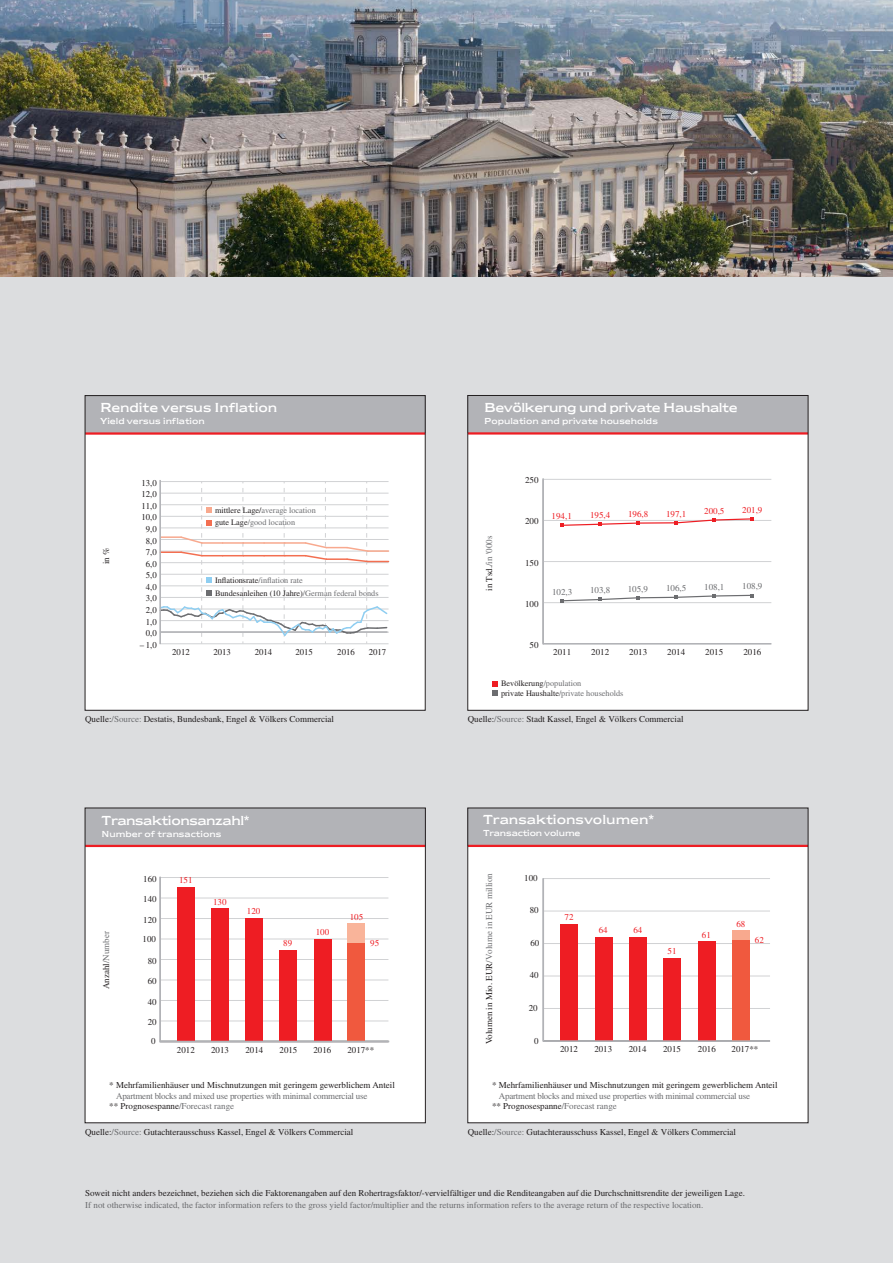
<style>
.page{position:relative;width:893px;height:1263px;background:#dcdddf}
.page>*{position:absolute;margin:0;border:0;box-sizing:border-box;transform-origin:0 0}
.t1{font:13.5px "Newtext EFML";letter-spacing:-.03em;color:#fff}
.t2{font:13.5px "Newtext EFML";letter-spacing:-.01em;color:#fff}
.t3{font:13.5px "Newtext EFML";color:#fff}
.t4{font:9px "Times LTW1 G";color:#231f20}
.t5{font:9px "Times LTW1 G";color:#6c6d70}
.t6{font:9px/10.8px "Times LTW1 G";letter-spacing:-.025em;color:#6c6d70}
.t7{font:9px "Newtext EFML";color:#fff}
.t8{font:9px "Times LTW1 G";color:#ee1d23}
.t9{font:8.25px/12.8px "Times LTW1 G";color:#6c6d70}
.t10{font:8.25px "Times LTW1 G";color:#231f20}
.s1{color:#231f20}
.s2{color:#6c6d70}
</style>
<div class="page">
<img style="left:0;top:0;width:893px;height:276px">
<div style="left:85px;top:396px;width:340px;height:314px;background:#fff"></div>
<div style="left:85px;top:396px;width:340px;height:37px;background:#b2b3b7"></div>
<hr style="left:85px;top:432px;width:340px;height:3px;background:#ee1d23">
<svg style="left:161px;top:481px;width:228px;height:163px"></svg>
<hr style="left:159px;top:480px;width:2px;height:164px;background:#b2b3b7">
<div style="left:85px;top:808px;width:340px;height:315px;background:#fff"></div>
<div style="left:85px;top:808px;width:340px;height:37px;background:#b2b3b7"></div>
<hr style="left:85px;top:845px;width:340px;height:2px;background:#ee1d23">
<svg style="left:159px;top:876px;width:231px;height:167px"></svg>
<div style="left:468px;top:808px;width:340px;height:315px;background:#fff"></div>
<div style="left:468px;top:808px;width:340px;height:37px;background:#b2b3b7"></div>
<hr style="left:468px;top:845px;width:340px;height:2px;background:#ee1d23">
<svg style="left:542px;top:878px;width:228px;height:164px"></svg>
<div style="left:468px;top:395px;width:340px;height:315px;background:#fff"></div>
<div style="left:468px;top:395px;width:340px;height:38px;background:#b2b3b7"></div>
<hr style="left:468px;top:432px;width:340px;height:3px;background:#ee1d23">
<hr style="left:543px;top:643px;width:228px;height:1px;background:#b2b3b7">
<hr style="left:543px;top:602px;width:228px;height:1px;background:#d1d2d4">
<hr style="left:543px;top:561px;width:228px;height:1px;background:#d1d2d4">
<hr style="left:543px;top:520px;width:228px;height:1px;background:#d1d2d4">
<hr style="left:543px;top:479px;width:228px;height:1px;background:#d1d2d4">
<hr style="left:638px;top:522px;width:38px;height:2px;background:#ee1d23">
<svg style="left:560px;top:594px;width:194px;height:8px"></svg>
<svg style="left:560px;top:521px;width:80px;height:5px"></svg>
<svg style="left:675px;top:517px;width:79px;height:7px"></svg>
<svg style="left:492px;top:681px;width:6px;height:15px"></svg>
<hr style="left:542px;top:478px;width:2px;height:166px;background:#b2b3b7">
<h1 class="t2" style="left:100px;top:400px;width:179px">Rendite versus Inflation</h1>
<p class="t7" style="left:100px;top:416px;width:106px">Yield versus inflation</p>
<p class="t4" style="left:142px;top:477px;width:17px">13,0</p>
<p class="t4" style="left:101px;top:564px;width:18px;rotate:-90deg">in %</p>
<p class="t4" style="left:142px;top:489px;width:17px">12,0</p>
<p class="t4" style="left:142px;top:500px;width:17px">11,0</p>
<p class="t4" style="left:142px;top:512px;width:17px">10,0</p>
<p class="t4" style="left:146px;top:524px;width:12px">9,0</p>
<p class="t4" style="left:146px;top:535px;width:12px">8,0</p>
<p class="t4" style="left:146px;top:547px;width:12px">7,0</p>
<p class="t4" style="left:146px;top:558px;width:12px">6,0</p>
<p class="t4" style="left:146px;top:570px;width:12px">5,0</p>
<p class="t4" style="left:146px;top:582px;width:12px">4,0</p>
<p class="t4" style="left:146px;top:593px;width:12px">3,0</p>
<p class="t4" style="left:146px;top:605px;width:12px">2,0</p>
<p class="t4" style="left:146px;top:616px;width:12px">1,0</p>
<p class="t4" style="left:146px;top:628px;width:12px">0,0</p>
<p class="t4" style="left:140px;top:639px;width:19px">– 1,0</p>
<p class="t9" style="left:215px;top:503px;width:102px"><span class="s1">mittlere Lage/</span>average location <span class="s1">gute Lage</span>/good location</p>
<p class="t10" style="left:215px;top:575px;width:89px">Inflationsrate<span class="s2">/inflation rate</span></p>
<p class="t10" style="left:215px;top:588px;width:165px">Bundesanleihen (10 Jahre)<span class="s2">/German federal bonds</span></p>
<p class="t4" style="left:172px;top:647px;width:19px">2012</p>
<p class="t4" style="left:214px;top:647px;width:19px">2013</p>
<p class="t4" style="left:255px;top:647px;width:19px">2014</p>
<p class="t4" style="left:295px;top:647px;width:19px">2015</p>
<p class="t4" style="left:337px;top:647px;width:19px">2016</p>
<p class="t4" style="left:369px;top:647px;width:19px">2017</p>
<p class="t4" style="left:85px;top:714px;width:250px">Quelle:<span class="s2">/Source:</span> Destatis, Bundesbank, Engel &amp; Völkers Commercial</p>
<h1 class="t1" style="left:102px;top:812px;width:149px">Transaktionsanzahl*</h1>
<p class="t7" style="left:102px;top:829px;width:121px">Number of transactions</p>
<p class="t5" style="left:101px;top:989px;width:60px;rotate:-90deg"><span class="s1">Anzahl</span>/Number</p>
<p class="t4" style="left:143px;top:873px;width:15px">160</p>
<p class="t4" style="left:143px;top:894px;width:15px">140</p>
<p class="t4" style="left:143px;top:914px;width:15px">120</p>
<p class="t4" style="left:143px;top:933px;width:15px">100</p>
<p class="t4" style="left:148px;top:955px;width:10px">80</p>
<p class="t4" style="left:148px;top:976px;width:10px">60</p>
<p class="t4" style="left:148px;top:996px;width:10px">40</p>
<p class="t4" style="left:148px;top:1017px;width:10px">20</p>
<p class="t4" style="left:151px;top:1036px;width:6px">0</p>
<p class="t8" style="left:179px;top:874px;width:15px">151</p>
<p class="t8" style="left:213px;top:896px;width:15px">130</p>
<p class="t8" style="left:247px;top:906px;width:15px">120</p>
<p class="t8" style="left:283px;top:937px;width:11px">89</p>
<p class="t8" style="left:316px;top:927px;width:15px">100</p>
<p class="t8" style="left:350px;top:912px;width:15px">105</p>
<p class="t8" style="left:370px;top:938px;width:11px">95</p>
<p class="t4" style="left:177px;top:1044px;width:19px">2012</p>
<p class="t4" style="left:211px;top:1044px;width:19px">2013</p>
<p class="t4" style="left:245px;top:1044px;width:19px">2014</p>
<p class="t4" style="left:280px;top:1044px;width:19px">2015</p>
<p class="t4" style="left:314px;top:1044px;width:19px">2016</p>
<p class="t4" style="left:347px;top:1044px;width:28px">2017**</p>
<p class="t4" style="left:109px;top:1079px;width:287px">* Mehrfamilienhäuser und Mischnutzungen mit geringem gewerblichem Anteil</p>
<p class="t6" style="left:109px;top:1090px;width:260px;text-indent:7px">Apartment blocks and mixed use properties with minimal commercial use <span class="s1">** Prognosespanne</span>/Forecast range</p>
<p class="t4" style="left:85px;top:1126px;width:270px">Quelle:<span class="s2">/Source:</span> Gutachterausschuss Kassel, Engel &amp; Völkers Commercial</p>
<h1 class="t1" style="left:484px;top:400px;width:255px">Bevölkerung und private Haushalte</h1>
<p class="t7" style="left:484px;top:416px;width:175px">Population and private households</p>
<p class="t5" style="left:484px;top:591px;width:57px;rotate:-90deg"><span class="s1">in Tsd.</span>/in '000s</p>
<p class="t4" style="left:525px;top:475px;width:15px">250</p>
<p class="t4" style="left:525px;top:516px;width:15px">200</p>
<p class="t4" style="left:525px;top:557px;width:15px">150</p>
<p class="t4" style="left:525px;top:598px;width:15px">100</p>
<p class="t8" style="left:552px;top:510px;width:22px">194,1</p>
<p class="t8" style="left:590px;top:510px;width:22px">195,4</p>
<p class="t8" style="left:628px;top:509px;width:22px">196,8</p>
<p class="t8" style="left:666px;top:508px;width:22px">197,1</p>
<p class="t8" style="left:704px;top:505px;width:22px">200,5</p>
<p class="t8" style="left:742px;top:505px;width:22px">201,9</p>
<p class="t5" style="left:552px;top:586px;width:22px">102,3</p>
<p class="t5" style="left:590px;top:585px;width:22px">103,8</p>
<p class="t5" style="left:628px;top:583px;width:22px">105,9</p>
<p class="t5" style="left:666px;top:583px;width:22px">106,5</p>
<p class="t5" style="left:704px;top:581px;width:22px">108,1</p>
<p class="t5" style="left:742px;top:581px;width:22px">108,9</p>
<p class="t4" style="left:530px;top:639px;width:11px">50</p>
<p class="t4" style="left:553px;top:647px;width:20px">2011</p>
<p class="t4" style="left:591px;top:647px;width:20px">2012</p>
<p class="t4" style="left:629px;top:647px;width:20px">2013</p>
<p class="t4" style="left:667px;top:647px;width:20px">2014</p>
<p class="t4" style="left:705px;top:647px;width:20px">2015</p>
<p class="t4" style="left:743px;top:647px;width:20px">2016</p>
<p class="t9" style="left:501px;top:678px;width:124px;line-height:9.9px"><span class="s1">Bevölkerung</span>/population<br><span class="s1">private Haushalte</span>/private households</p>
<p class="t4" style="left:468px;top:714px;width:217px">Quelle:<span class="s2">/Source:</span> Stadt Kassel, Engel &amp; Völkers Commercial</p>
<h1 class="t3" style="left:483px;top:812px;width:173px">Transaktionsvolumen*</h1>
<p class="t7" style="left:483px;top:828px;width:99px">Transaction volume</p>
<p class="t5" style="left:484px;top:1044px;width:172px;rotate:-90deg"><span class="s1">Volumen in Mio. EUR</span>/Volume in EUR million</p>
<p class="t4" style="left:524px;top:873px;width:15px">100</p>
<p class="t4" style="left:530px;top:905px;width:10px">80</p>
<p class="t4" style="left:530px;top:938px;width:10px">60</p>
<p class="t4" style="left:530px;top:970px;width:10px">40</p>
<p class="t4" style="left:529px;top:1002px;width:10px">20</p>
<p class="t4" style="left:534px;top:1036px;width:6px">0</p>
<p class="t8" style="left:565px;top:911px;width:11px">72</p>
<p class="t8" style="left:599px;top:924px;width:11px">64</p>
<p class="t8" style="left:633px;top:924px;width:11px">64</p>
<p class="t8" style="left:668px;top:945px;width:11px">51</p>
<p class="t8" style="left:702px;top:930px;width:11px">61</p>
<p class="t8" style="left:736px;top:918px;width:11px">68</p>
<p class="t8" style="left:755px;top:935px;width:11px">62</p>
<p class="t4" style="left:560px;top:1044px;width:19px">2012</p>
<p class="t4" style="left:594px;top:1044px;width:19px">2013</p>
<p class="t4" style="left:629px;top:1044px;width:19px">2014</p>
<p class="t4" style="left:663px;top:1044px;width:19px">2015</p>
<p class="t4" style="left:698px;top:1044px;width:19px">2016</p>
<p class="t4" style="left:732px;top:1044px;width:28px">2017**</p>
<p class="t4" style="left:492px;top:1079px;width:287px">* Mehrfamilienhäuser und Mischnutzungen mit geringem gewerblichem Anteil</p>
<p class="t6" style="left:492px;top:1090px;width:260px;text-indent:7px">Apartment blocks and mixed use properties with minimal commercial use <span class="s1">** Prognosespanne</span>/Forecast range</p>
<p class="t4" style="left:468px;top:1126px;width:270px">Quelle:<span class="s2">/Source:</span> Gutachterausschuss Kassel, Engel &amp; Völkers Commercial</p>
<p class="t4" style="left:85px;top:1187px;width:661px">Soweit nicht anders bezeichnet, beziehen sich die Faktorenangaben auf den Rohertragsfaktor/-vervielfältiger und die Renditeangaben auf die Durchschnittsrendite der jeweiligen Lage.</p>
<p class="t5" style="left:85px;top:1199px;width:619px">If not otherwise indicated, the factor information refers to the gross yield factor/multiplier and the returns information refers to the average return of the respective location.</p>
</div>
